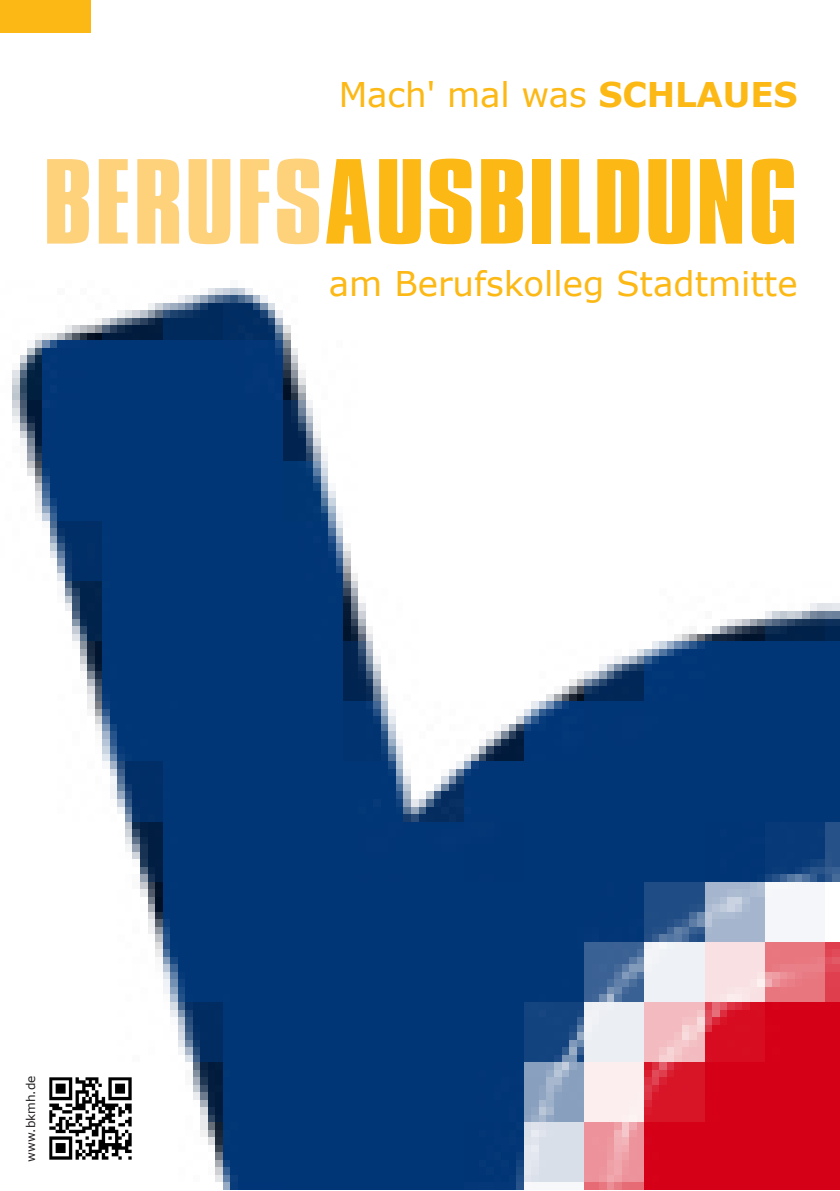
<style>
.page{position:relative;width:840px;height:1191px;background:#fff}
.page>*{position:absolute;margin:0;border:0;box-sizing:border-box;transform-origin:0 0}
.t1{font:104px "Compacta BT";letter-spacing:.01em;color:#fcb814;scale:1.25 1}
.t2{font:34px "Verdana";color:#fcb814}
.t3{font:12px "Verdana";letter-spacing:-.005em;color:#231f20}
.s1{font-weight:700}
.s2{color:#fed17b}
</style>
<div class="page">
<img style="left:12px;top:288px;width:827px;height:901px">
<svg style="left:47px;top:1074px;width:88px;height:88px"></svg>
<img style="left:50px;top:1078px;width:81px;height:81px">
<div style="left:0;top:0;width:91px;height:32px;background:#fcb814"></div>
<p class="t2" style="left:338px;top:72px;width:460px">Mach' mal was <span class="s1">SCHLAUES</span></p>
<p class="t1" style="left:43px;top:141px;width:605px"><span class="s2">BERUFS</span>AUSBILDUNG</p>
<p class="t2" style="left:328px;top:260px;width:470px">am Berufskolleg Stadtmitte</p>
<p class="t3" style="left:22px;top:1161px;width:87px;rotate:-90deg">www.bkmh.de</p>
</div>
